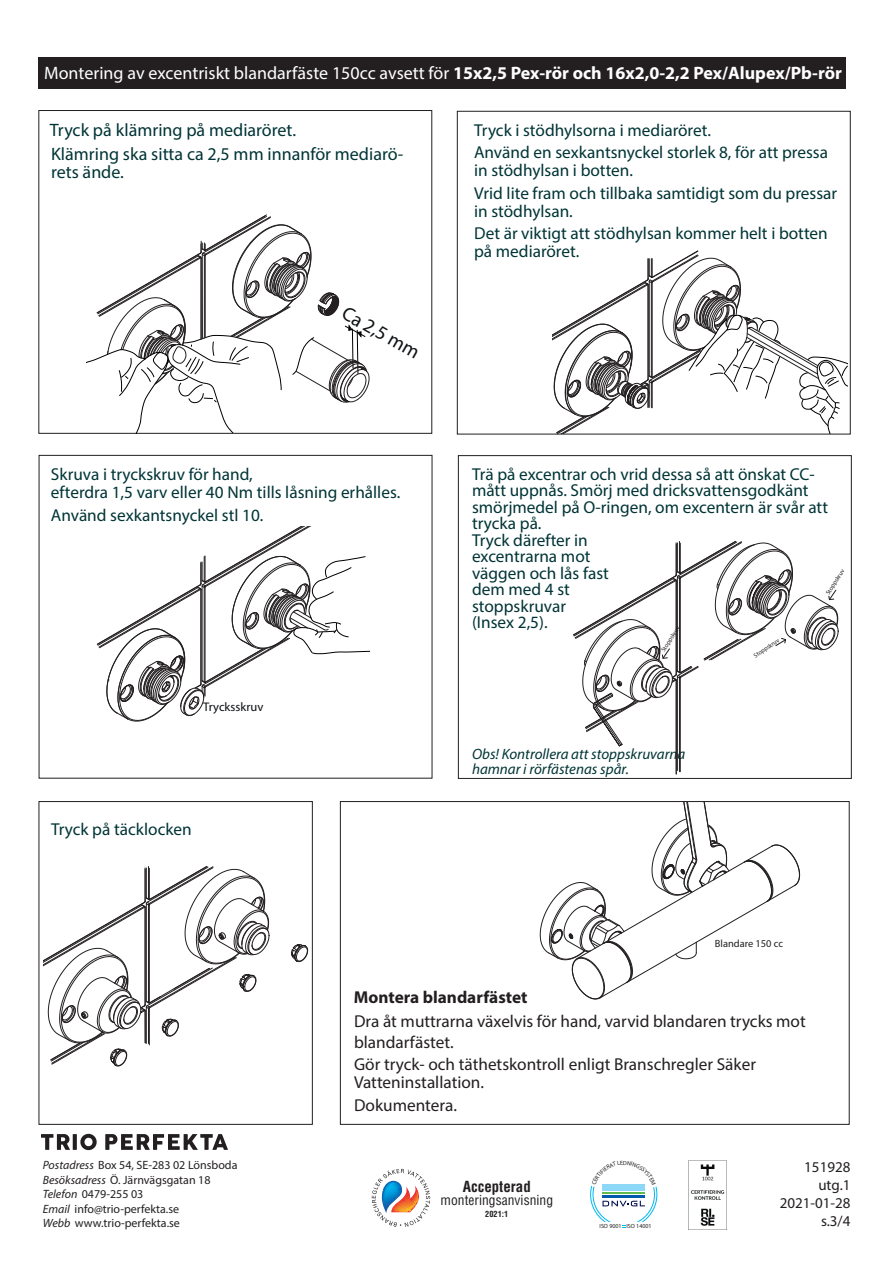
<style>
.page{position:relative;width:893px;height:1263px;background:#fff}
.page>*{position:absolute;margin:0;border:0;box-sizing:border-box;transform-origin:0 0}
.t1{font:19.65px "Myriad Pro";color:#0e1214}
.t2{font:18px "Myriad Pro";color:#fff}
.t3{font:18px/18px "Myriad Pro";color:#003436}
.t4{font:17.25px/16.5px "Myriad Pro";color:#003436}
.t5{font:17.25px/20.7px "Myriad Pro";color:#231f20}
.t6{font:700 17.25px "Myriad Pro";color:#231f20}
.t7{font:italic 15px/15px "Myriad Pro";color:#003436}
.t8{font:15px/18px "Myriad Pro";color:#231f20;text-align:right}
.t9{font:700 condensed 15px "Helvetica LT Std";color:#231f20}
.t10{font:condensed 13.5px "Helvetica LT Std";letter-spacing:.005em;color:#231f20}
.t11{font:12.45px "Myriad Pro";color:#0e1214}
.t12{font:12px/14.4px "Myriad Pro";color:#231f20}
.t13{font:10.5px "Myriad Pro";color:#231f20}
.t14{font:700 condensed 8.25px "Helvetica LT Std";color:#231f20}
.t15{font:6.15px "Myriad Pro";color:#231f20}
.t16{font:6px "Helvetica Neue";color:#231f20}
.s1{font-weight:700}
.s2{font-style:italic}
</style>
<div class="page">
<div style="left:39px;top:801px;width:274px;height:323px;border:1px solid #231f20"></div>
<svg style="left:41px;top:1134px;width:56px;height:16px"></svg>
<svg style="left:105px;top:1134px;width:123px;height:16px"></svg>
<img style="left:689px;top:1160px;width:37px;height:66px">
<div style="left:38px;top:58px;width:808px;height:31px;background:#231f20"></div>
<div style="left:458px;top:455px;width:393px;height:324px;border:1px solid #231f20"></div>
<svg style="left:553px;top:251px;width:295px;height:183px"></svg>
<svg style="left:86px;top:214px;width:284px;height:220px"></svg>
<svg style="left:97px;top:526px;width:273px;height:196px"></svg>
<svg style="left:44px;top:866px;width:226px;height:201px"></svg>
<svg style="left:291px;top:944px;width:17px;height:18px"></svg>
<svg style="left:540px;top:802px;width:260px;height:197px"></svg>
<svg style="left:372px;top:1169px;width:58px;height:58px"></svg>
<hr style="left:676px;top:680px;width:1px;height:94px;background:#231f20">
<hr style="left:679px;top:678px;width:1px;height:94px;background:#231f20">
<hr style="left:680px;top:678px;width:1px;height:94px;background:#231f20">
<hr style="left:677px;top:677px;width:1px;height:93px;background:#231f20">
<svg style="left:573px;top:541px;width:266px;height:207px"></svg>
<svg style="left:590px;top:1184px;width:67px;height:44px"></svg>
<p class="t2" style="left:44px;top:62px;width:799px">Montering av excentriskt blandarfäste 150cc avsett för <span class="s1">15x2,5 Pex-rör och 16x2,0-2,2 Pex/Alupex/Pb-rör</span></p>
<p class="t3" style="left:50px;top:121px;width:248px">Tryck på klämring på mediaröret.</p>
<p class="t4" style="left:474px;top:119px;width:355px;line-height:22.5px">Tryck i stödhylsorna i mediaröret.<br>Använd en sexkantsnyckel storlek 8, för att pressa</p>
<p class="t4" style="left:474px;top:159px;width:365px;line-height:22.5px">in stödhylsan i botten.<br>Vrid lite fram och tillbaka samtidigt som du pressar</p>
<p class="t4" style="left:474px;top:200px;width:355px;line-height:22.5px">in stödhylsan.<br>Det är viktigt att stödhylsan kommer helt i botten</p>
<p class="t4" style="left:474px;top:243px;width:107px">på mediaröret.</p>
<p class="t3" style="left:51px;top:144px;width:354px">Klämring ska sitta ca 2,5 mm innanför mediarö&shy;rets ände.</p>
<p class="t1" style="left:350px;top:301px;width:87px;rotate:30deg">Ca 2,5 mm</p>
<p class="t4" style="left:51px;top:465px;width:351px;line-height:18px">Skruva i tryckskruv för hand,<br>efterdra 1,5 varv eller 40 Nm tills låsning erhålles.</p>
<p class="t4" style="left:51px;top:507px;width:214px">Använd sexkantsnyckel stl 10.</p>
<p class="t11" style="left:203px;top:699px;width:62px">Trycksskruv</p>
<p class="t4" style="left:51px;top:820px;width:142px">Tryck på täcklocken</p>
<p class="t4" style="left:472px;top:466px;width:358px">Trä på excentrar och vrid dessa så att önskat CC&shy;mått uppnås. Smörj med dricksvattensgodkänt smörjmedel på O-ringen, om excentern är svår att trycka på.<br>Tryck därefter in<br>excentrarna mot<br>väggen och lås fast<br>dem med 4 st<br>stoppskruvar<br>(Insex 2,5).</p>
<p class="t15" style="left:824px;top:592px;width:31px;rotate:-58deg">Stoppskruv</p>
<p class="t15" style="left:660px;top:649px;width:31px;rotate:-58deg">Stoppskruv</p>
<p class="t15" style="left:752px;top:653px;width:31px;rotate:-35deg">Stoppskruv</p>
<p class="t7" style="left:472px;top:746px;width:215px">Obs! Kontrollera att stoppskruvarna hamnar i rörfästenas spår.</p>
<p class="t13" style="left:715px;top:937px;width:70px">Blandare 150 cc</p>
<p class="t6" style="left:354px;top:985px;width:175px">Montera blandarfästet</p>
<p class="t5" style="left:354px;top:1010px;width:453px">Dra åt muttrarna växelvis för hand, varvid blandaren trycks mot blandarfästet.</p>
<p class="t5" style="left:354px;top:1055px;width:403px;line-height:18px">Gör tryck- och täthetskontroll enligt Branschregler Säker<br>Vatteninstallation.</p>
<p class="t5" style="left:354px;top:1094px;width:104px">Dokumentera.</p>
<p class="t12" style="left:43px;top:1158px;width:196px"><span class="s2">Postadress</span> Box 54, SE-283 02 Lönsboda<br><span class="s2">Besöksadress</span> Ö. Järnvägsgatan 18<br><span class="s2">Telefon</span> 0479-255 03<br><span class="s2">Email</span> info@trio-perfekta.se<br><span class="s2">Webb</span> www.trio-perfekta.se</p>
<p class="t8" style="left:780px;top:1158px;width:72px">151928 utg.1<br>2021-01-28 s.3/4</p>
<p class="t9" style="left:463px;top:1177px;width:70px">Accepterad</p>
<p class="t10" style="left:441px;top:1192px;width:114px">monteringsanvisning</p>
<p class="t14" style="left:485px;top:1209px;width:25px">2021:1</p>
<p class="t16" style="left:600px;top:1222px;width:54px">ISO 9001 ISO 14001</p>
</div>
